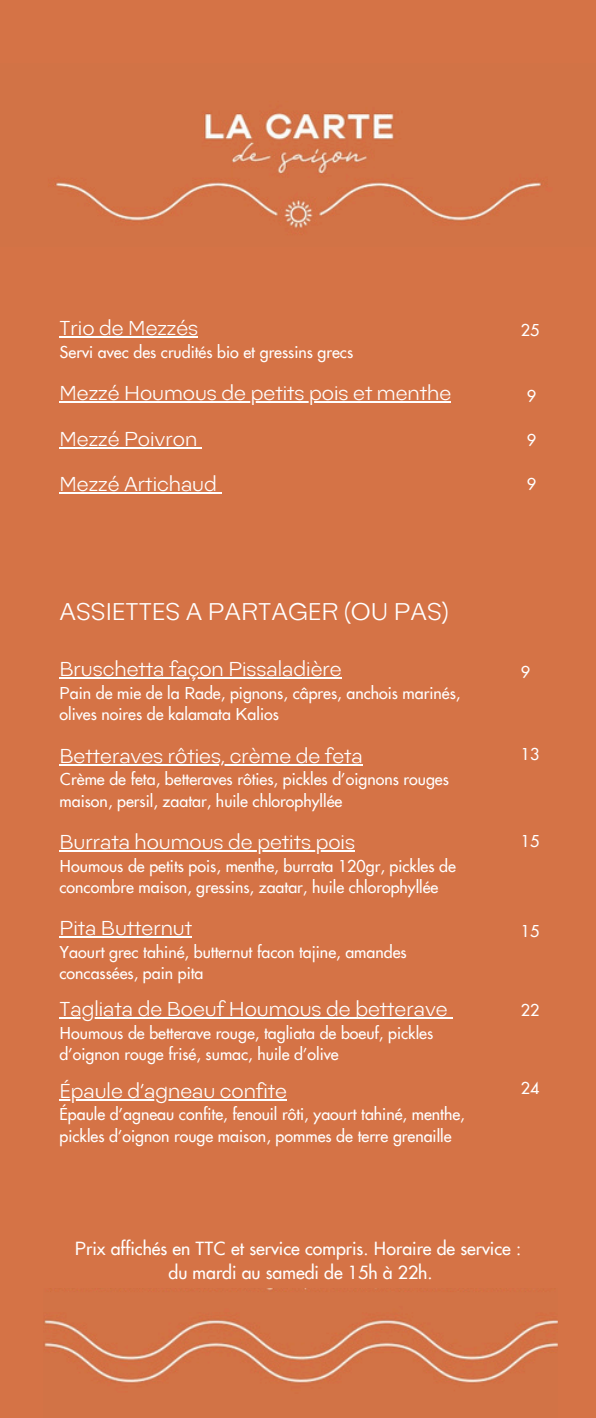
<style>
.page{position:relative;width:596px;height:1418px;background:#fff}
.page>*{position:absolute;margin:0;border:0;box-sizing:border-box;transform-origin:0 0}
.t1{font:300 24px "Na N Fiasco";color:#fff}
.t2{font:300 20px "Na N Fiasco";color:#fff}
.t3{font:500 17.8px/23.6px "OKKO";color:#fff;text-align:center}
.t4{font:500 16px/21.4px "OKKO";color:#fff}
</style>
<div class="page">
<div style="left:0;top:0;width:596px;height:1417px;background:#d57346"></div>
<img style="left:55px;top:112px;width:487px;height:116px">
<hr style="left:60px;top:336px;width:138px;height:2px;background:#fff">
<hr style="left:60px;top:401px;width:391px;height:2px;background:#fff">
<hr style="left:60px;top:447px;width:137px;height:1px;background:#fff">
<hr style="left:60px;top:492px;width:157px;height:2px;background:#fff">
<hr style="left:60px;top:677px;width:281px;height:2px;background:#fff">
<hr style="left:60px;top:764px;width:302px;height:1px;background:#fff">
<hr style="left:60px;top:850px;width:295px;height:1px;background:#fff">
<hr style="left:60px;top:936px;width:132px;height:1px;background:#fff">
<hr style="left:60px;top:1017px;width:387px;height:2px;background:#fff">
<hr style="left:60px;top:1099px;width:227px;height:1px;background:#fff">
<img style="left:44px;top:1288px;width:513px;height:96px">
<p class="t2" style="left:60px;top:320px;width:140px">Trio de Mezzés</p>
<p class="t4" style="left:60px;top:342px;width:295px">Servi avec des crudités bio et gressins grecs</p>
<p class="t2" style="left:60px;top:384px;width:393px">Mezzé Houmous de petits pois et menthe</p>
<h2 class="t2" style="left:60px;top:430px;width:139px">Mezzé Poivron</h2>
<h2 class="t2" style="left:60px;top:475px;width:159px">Mezzé Artichaud</h2>
<p class="t1" style="left:60px;top:601px;width:390px">ASSIETTES A PARTAGER (OU PAS)</p>
<h1 class="t2" style="left:60px;top:660px;width:283px">Bruschetta façon Pissaladière</h1>
<p class="t4" style="left:60px;top:683px;width:402px">Pain de mie de la Rade, pignons, câpres, anchois marinés, olives noires de kalamata Kalios</p>
<p class="t2" style="left:60px;top:747px;width:304px">Betteraves rôties, crème de feta</p>
<p class="t4" style="left:60px;top:769px;width:390px">Crème de feta, betteraves rôties, pickles d’oignons rouges maison, persil, zaatar, huile chlorophyllée</p>
<p class="t2" style="left:60px;top:833px;width:297px">Burrata houmous de petits pois</p>
<p class="t4" style="left:60px;top:855px;width:397px">Houmous de petits pois, menthe, burrata 120gr, pickles de concombre maison, gressins, zaatar, huile chlorophyllée</p>
<p class="t2" style="left:60px;top:919px;width:134px">Pita Butternut</p>
<p class="t4" style="left:60px;top:942px;width:348px">Yaourt grec tahiné, butternut facon tajine, amandes concassées, pain pita</p>
<p class="t2" style="left:60px;top:1000px;width:389px">Tagliata de Boeuf Houmous de betterave</p>
<p class="t4" style="left:60px;top:1023px;width:375px">Houmous de betterave rouge, tagliata de boeuf, pickles d’oignon rouge frisé, sumac, huile d’olive</p>
<p class="t2" style="left:60px;top:1082px;width:229px">Épaule d’agneau confite</p>
<p class="t4" style="left:60px;top:1104px;width:407px">Épaule d’agneau confite, fenouil rôti, yaourt tahiné, menthe, pickles d’oignon rouge maison, pommes de terre grenaille</p>
<h2 class="t4" style="left:520px;top:320px;width:20px">25</h2>
<p class="t4" style="left:526px;top:386px;width:11px">9</p>
<p class="t4" style="left:526px;top:430px;width:11px">9</p>
<p class="t4" style="left:526px;top:474px;width:11px">9</p>
<p class="t4" style="left:520px;top:662px;width:11px">9</p>
<p class="t4" style="left:520px;top:744px;width:20px">13</p>
<p class="t4" style="left:520px;top:831px;width:20px">15</p>
<p class="t4" style="left:520px;top:921px;width:20px">15</p>
<p class="t4" style="left:520px;top:999px;width:20px">22</p>
<p class="t4" style="left:520px;top:1078px;width:20px">24</p>
<h3 class="t3" style="left:75px;top:1237px;width:447px">Prix affichés en TTC et service compris. Horaire de service : du mardi au samedi de 15h à 22h.</h3>
</div>
